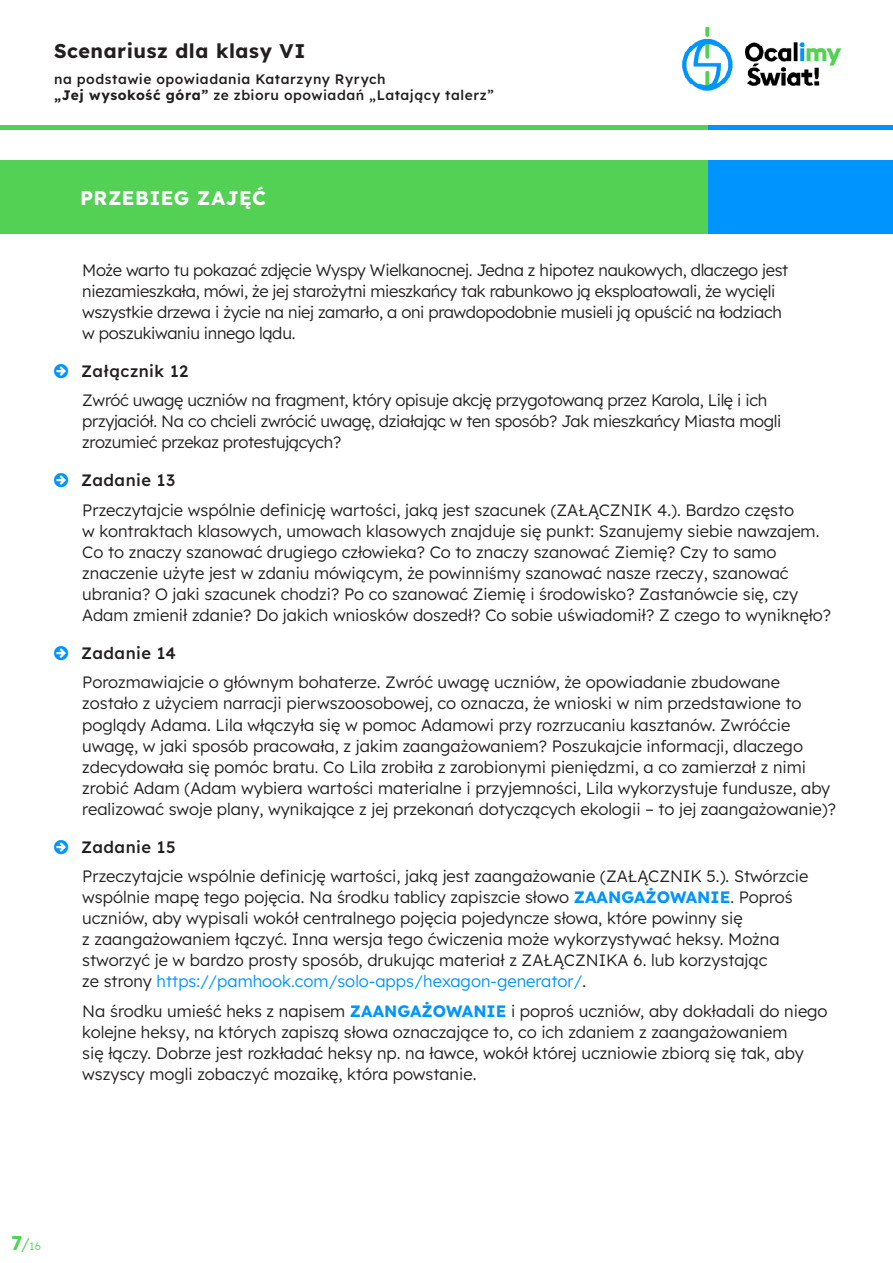
<style>
.page{position:relative;width:893px;height:1263px;background:#fff}
.page>*{position:absolute;margin:0;border:0;box-sizing:border-box;transform-origin:0 0}
.t1{font:700 19.8px "Lexend";letter-spacing:.03em;color:#231f20}
.t2{font:700 19.8px "Lexend";letter-spacing:.02em;color:#fff}
.text_2{font:300 16.5px/21px "Lexend";color:#231f20}
.text_2-2{font:300 16.5px/21px "Lexend";letter-spacing:-.02em;color:#231f20}
.t3{font:500 16.5px "Lexend";letter-spacing:.03em;color:#231f20}
.t4{font:500 13.8px/16.5px "Lexend";letter-spacing:.04em;color:#231f20}
.t5{font:300 10.8px "Lexend";color:#52d154}
.s1{font-weight:700}
.s2{font-weight:700;color:#0094ff}
.s3{color:#0094ff}
.s4{font-weight:700;font-size:19.8px}
.s5{font-size:16.8px}
</style>
<div class="page">
<div style="left:0;top:125px;width:893px;height:5px;background:#52d154"></div>
<div style="left:708px;top:125px;width:185px;height:5px;background:#0094ff"></div>
<img style="left:682px;top:27px;width:160px;height:64px">
<div style="left:0;top:160px;width:893px;height:74px;background:#52d154"></div>
<div style="left:708px;top:160px;width:185px;height:74px;background:#0094ff"></div>
<p class="t1" style="left:54px;top:37px;width:253px">Scenariusz dla klasy VI</p>
<p class="t4" style="left:54px;top:70px;width:441px">na podstawie opowiadania Katarzyny Ryrych<br><span class="s1">„Jej wysokość góra”</span> ze zbioru opowiadań „Latający talerz”</p>
<p class="t2" style="left:80px;top:184px;width:187px">PRZEBIEG ZAJĘĆ</p>
<p class="text_2-2" style="left:82px;top:258px;width:708px">Może warto tu pokazać zdjęcie Wyspy Wielkanocnej. Jedna z hipotez naukowych, dlaczego jest niezamieszkała, mówi, że jej starożytni mieszkańcy tak rabunkowo ją eksploatowali, że wycięli wszystkie drzewa i życie na niej zamarło, a oni prawdopodobnie musieli ją opuścić na łodziach w poszukiwaniu innego lądu.</p>
<p class="t3" style="left:81px;top:359px;width:109px">Załącznik 12</p>
<p class="text_2-2" style="left:82px;top:389px;width:701px">Zwróć uwagę uczniów na fragment, który opisuje akcję przygotowaną przez Karola, Lilę i ich przyjaciół. Na co chcieli zwrócić uwagę, działając w ten sposób? Jak mieszkańcy Miasta mogli zrozumieć przekaz protestujących?</p>
<p class="t3" style="left:81px;top:469px;width:96px">Zadanie 13</p>
<p class="text_2" style="left:82px;top:499px;width:750px">Przeczytajcie wspólnie definicję wartości, jaką jest szacunek (ZAŁĄCZNIK 4.). Bardzo często<br>w kontraktach klasowych, umowach klasowych znajduje się punkt: Szanujemy siebie nawzajem.<br>Co to znaczy szanować drugiego człowieka? Co to znaczy szanować Ziemię? Czy to samo znaczenie użyte jest w zdaniu mówiącym, że powinniśmy szanować nasze rzeczy, szanować ubrania? O jaki szacunek chodzi? Po co szanować Ziemię i środowisko? Zastanówcie się, czy Adam zmienił zdanie? Do jakich wniosków doszedł? Co sobie uświadomił? Z czego to wyniknęło?</p>
<p class="t3" style="left:81px;top:641px;width:96px">Zadanie 14</p>
<p class="text_2" style="left:82px;top:671px;width:755px">Porozmawiajcie o głównym bohaterze. Zwróć uwagę uczniów, że opowiadanie zbudowane zostało z użyciem narracji pierwszoosobowej, co oznacza, że wnioski w nim przedstawione to poglądy Adama. Lila włączyła się w pomoc Adamowi przy rozrzucaniu kasztanów. Zwróćcie uwagę, w jaki sposób pracowała, z jakim zaangażowaniem? Poszukajcie informacji, dlaczego zdecydowała się pomóc bratu. Co Lila zrobiła z zarobionymi pieniędzmi, a co zamierzał z nimi zrobić Adam (Adam wybiera wartości materialne i przyjemności, Lila wykorzystuje fundusze, aby realizować swoje plany, wynikające z jej przekonań dotyczących ekologii – to jej zaangażowanie)?</p>
<p class="t3" style="left:81px;top:835px;width:96px">Zadanie 15</p>
<p class="text_2" style="left:82px;top:865px;width:728px">Przeczytajcie wspólnie definicję wartości, jaką jest zaangażowanie (ZAŁĄCZNIK 5.). Stwórzcie wspólnie mapę tego pojęcia. Na środku tablicy zapiszcie słowo <span class="s2">ZAANGAŻOWANIE</span>. Poproś uczniów, aby wypisali wokół centralnego pojęcia pojedyncze słowa, które powinny się<br>z zaangażowaniem łączyć. Inna wersja tego ćwiczenia może wykorzystywać heksy. Można stworzyć je w bardzo prosty sposób, drukując materiał z ZAŁĄCZNIKA 6. lub korzystając<br>ze strony <span class="s3">https://pamhook.com/solo-apps/hexagon-generator/</span>.</p>
<p class="text_2" style="left:82px;top:999px;width:747px">Na środku umieść heks z napisem <span class="s2">ZAANGAŻOWANIE</span> i poproś uczniów, aby dokładali do niego kolejne heksy, na których zapiszą słowa oznaczające to, co ich zdaniem z zaangażowaniem<br>się łączy. Dobrze jest rozkładać heksy np. na ławce, wokół której uczniowie zbiorą się tak, aby wszyscy mogli zobaczyć mozaikę, która powstanie.</p>
<p class="t5" style="left:11px;top:1238px;width:31px"><span class="s4">7</span><span class="s5">/</span>16</p>
</div>
